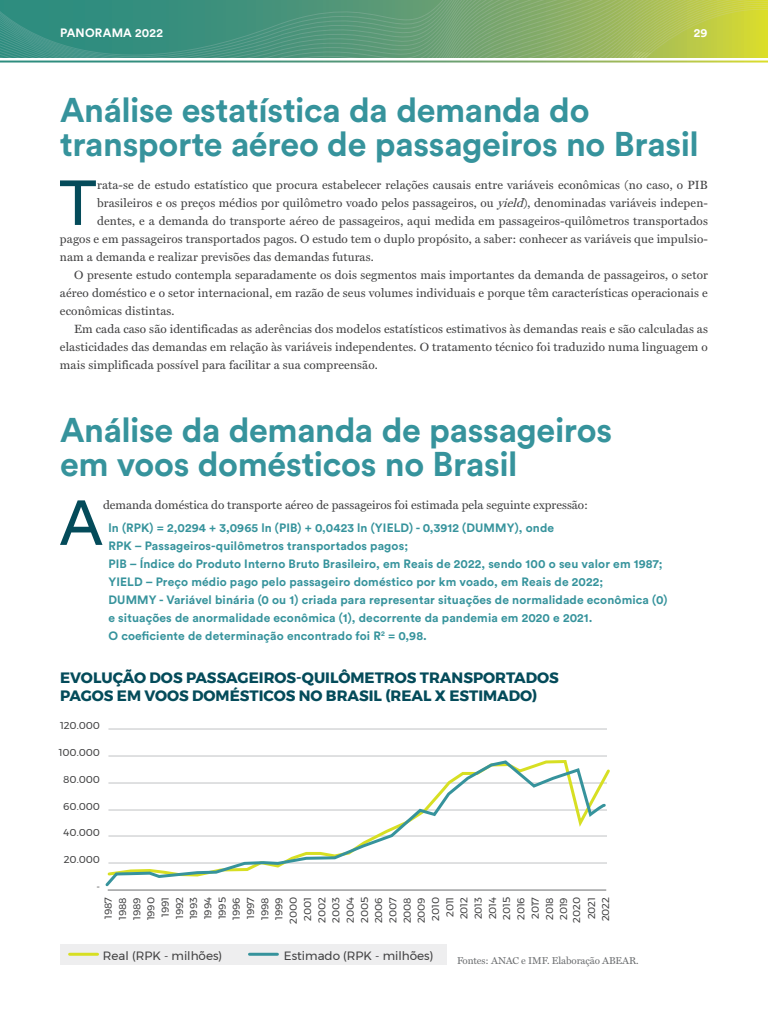
<style>
.page{position:relative;width:768px;height:1024px;background:#fff}
.page>*{position:absolute;margin:0;border:0;box-sizing:border-box;transform-origin:0 0}
.t1{font:62.8px "Circular Std";color:#044b5a}
.t2{font:700 34px/34px "Circular Std";letter-spacing:-.01em;color:#36939c}
.t3{font:700 15px/18px "Montserrat";color:#044b5a}
.t4{font:12px "Miller Text";letter-spacing:.01em;color:#414142}
.t5{font:700 12px/18px "Circular Std";letter-spacing:.01em;color:#36939c}
.t6{font:12px "Montserrat";color:#414142}
.t7{font:700 12px "Circular Std";letter-spacing:.015em;color:#fff}
.t8{font:10px/14.2px "Montserrat";letter-spacing:-.01em;color:#414142;text-align:right}
.t9{font:10px "Miller Text";letter-spacing:-.01em;color:#6d6f71}
.s1{font-style:italic}
</style>
<div class="page">
<svg style="left:0;top:0;width:768px;height:58px"></svg>
<svg style="left:632px;top:31px;width:136px;height:27px"></svg>
<hr style="left:108px;top:756px;width:499px;height:1px;background:#c0c2c4">
<hr style="left:108px;top:729px;width:499px;height:1px;background:#c0c2c4">
<hr style="left:108px;top:890px;width:498px;height:1px;background:#6d6f71">
<div style="left:60px;top:944px;width:387px;height:20px;background:#eeeeef"></div>
<hr style="left:70px;top:953px;width:28px;height:3px;background:#d7df23">
<hr style="left:250px;top:953px;width:27px;height:3px;background:#36939c">
<svg style="left:105px;top:760px;width:502px;height:127px"></svg>
<p class="t7" style="left:60px;top:25px;width:104px">PANORAMA 2022</p>
<p class="t7" style="left:694px;top:25px;width:15px">29</p>
<h2 class="t2" style="left:60px;top:92px;width:640px">Análise estatística da demanda do transporte aéreo de passageiros no Brasil</h2>
<h1 class="t1" style="left:59px;top:165px;width:39px">T</h1>
<p class="t4" style="left:97px;top:178px;width:612px">rata-se de estudo estatístico que procura estabelecer relações causais entre variáveis econômicas (no caso, o PIB</p>
<p class="t4" style="left:97px;top:196px;width:612px">brasileiros e os preços médios por quilômetro voado pelos passageiros, ou <span class="s1">yield</span>), denominadas variáveis indepen-</p>
<p class="t4" style="left:97px;top:214px;width:612px">dentes, e a demanda do transporte aéreo de passageiros, aqui medida em passageiros-quilômetros transportados</p>
<p class="t4" style="left:60px;top:232px;width:650px">pagos e em passageiros transportados pagos. O estudo tem o duplo propósito, a saber: conhecer as variáveis que impulsio-</p>
<p class="t4" style="left:60px;top:250px;width:315px">nam a demanda e realizar previsões das demandas futuras.</p>
<p class="t4" style="left:74px;top:268px;width:635px">O presente estudo contempla separadamente os dois segmentos mais importantes da demanda de passageiros, o setor</p>
<p class="t4" style="left:60px;top:286px;width:649px">aéreo doméstico e o setor internacional, em razão de seus volumes individuais e porque têm características operacionais e</p>
<p class="t4" style="left:60px;top:304px;width:116px">econômicas distintas.</p>
<p class="t4" style="left:74px;top:322px;width:635px">Em cada caso são identificadas as aderências dos modelos estatísticos estimativos às demandas reais e são calculadas as</p>
<p class="t4" style="left:60px;top:340px;width:649px">elasticidades das demandas em relação às variáveis independentes. O tratamento técnico foi traduzido numa linguagem o</p>
<p class="t4" style="left:60px;top:358px;width:319px">mais simplificada possível para facilitar a sua compreensão.</p>
<h2 class="t2" style="left:60px;top:412px;width:554px">Análise da demanda de passageiros em voos domésticos no Brasil</h2>
<h1 class="t1" style="left:59px;top:485px;width:45px">A</h1>
<p class="t4" style="left:103px;top:498px;width:487px">demanda doméstica do transporte aéreo de passageiros foi estimada pela seguinte expressão:</p>
<p class="t5" style="left:108px;top:518px;width:560px">ln (RPK) = 2,0294 + 3,0965 ln (PIB) + 0,0423 ln (YIELD) - 0,3912 (DUMMY), onde<br>RPK – Passageiros-quilômetros transportados pagos;<br>PIB – Índice do Produto Interno Bruto Brasileiro, em Reais de 2022, sendo 100 o seu valor em 1987; YIELD – Preço médio pago pelo passageiro doméstico por km voado, em Reais de 2022;<br>DUMMY - Variável binária (0 ou 1) criada para representar situações de normalidade econômica (0) e situações de anormalidade econômica (1), decorrente da pandemia em 2020 e 2021.<br>O coeficiente de determinação encontrado foi R<sup>2</sup> = 0,98.</p>
<p class="t3" style="left:60px;top:669px;width:500px">EVOLUÇÃO DOS PASSAGEIROS-QUILÔMETROS TRANSPORTADOS<br>PAGOS EM VOOS DOMÉSTICOS NO BRASIL (REAL X ESTIMADO)</p>
<p class="t8" style="left:60px;top:718px;width:41px">120.000</p>
<p class="t8" style="left:59px;top:745px;width:43px">100.000</p>
<p class="t8" style="left:63px;top:772px;width:38px">80.000</p>
<p class="t8" style="left:63px;top:799px;width:38px">60.000</p>
<p class="t8" style="left:64px;top:825px;width:38px">40.000</p>
<p class="t8" style="left:64px;top:852px;width:38px">20.000</p>
<p class="t8" style="left:96px;top:880px;width:5px">-</p>
<p class="t8" style="left:101px;top:924px;width:28px;rotate:-90deg">1987<br>1988<br>1989<br>1990<br>1991<br>1992<br>1993<br>1994<br>1995<br>1996<br>1997<br>1998<br>1999<br>2000<br>2001<br>2002<br>2003<br>2004<br>2005<br>2006<br>2007<br>2008<br>2009<br>2010<br>2011<br>2012<br>2013<br>2014<br>2015<br>2016<br>2017<br>2018<br>2019</p>
<p class="t8" style="left:569px;top:923px;width:27px;line-height:15px;text-align:center;rotate:-90deg">2020<br>2021</p>
<p class="t8" style="left:598px;top:921px;width:26px;rotate:-90deg">2022</p>
<p class="t6" style="left:103px;top:947px;width:121px">Real (RPK - milhões)</p>
<p class="t6" style="left:284px;top:947px;width:151px">Estimado (RPK - milhões)</p>
<p class="t9" style="left:457px;top:955px;width:183px">Fontes: ANAC e IMF. Elaboração ABEAR.</p>
</div>
